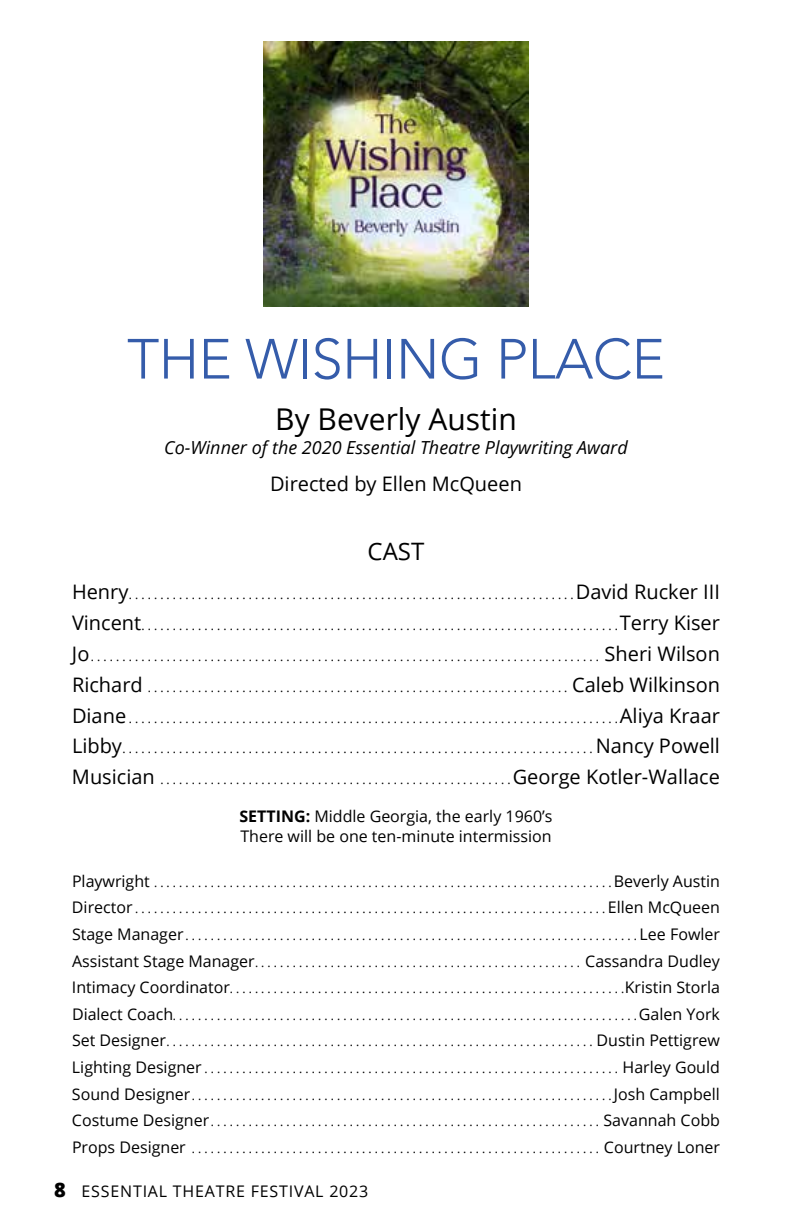
<style>
.page{position:relative;width:792px;height:1224px;background:#fff}
.page>*{position:absolute;margin:0;border:0;box-sizing:border-box;transform-origin:0 0}
.t1{font:300 56px "Avenir";letter-spacing:-.01em;color:#355caa}
.t2{font:30px "Open Sans";color:#000}
.t3{font:24px "Open Sans";color:#000}
.t4{font:20px "Open Sans";color:#000}
.t5{font:italic 18px "Open Sans";color:#000}
.t6{font:16px/20px "Open Sans";color:#000}
.t7{font:16px "Open Sans";letter-spacing:.05em;color:#000}
.t8{font:12px "Open Sans";color:#000}
.s1{font-size:20px}
.s2{font-weight:700}
.s3{font-size:16px}
.s4{font-weight:800;font-size:20px}
</style>
<div class="page">
<img style="left:264px;top:41px;width:264px;height:265px">
<h1 class="t1" style="left:127px;top:326px;width:539px">THE WISHING PLACE</h1>
<h2 class="t2" style="left:275px;top:398px;width:243px">By Beverly Austin</h2>
<h3 class="t5" style="left:164px;top:435px;width:465px">Co-Winner of the 2020 Essential Theatre Playwriting Award</h3>
<h3 class="t4" style="left:270px;top:470px;width:253px">Directed by Ellen McQueen</h3>
<h3 class="t3" style="left:368px;top:534px;width:58px">CAST</h3>
<p class="t8" style="left:72px;top:587px;width:650px"><span class="s1">Henry</span> . . . . . . . . . . . . . . . . . . . . . . . . . . . . . . . . . . . . . . . . . . . . . . . . . . . . . . . . . . . . . . . . . . . . . . <span class="s1">David Rucker III</span></p>
<p class="t8" style="left:72px;top:618px;width:649px"><span class="s1">Vincent</span> . . . . . . . . . . . . . . . . . . . . . . . . . . . . . . . . . . . . . . . . . . . . . . . . . . . . . . . . . . . . . . . . . . . . . . . . . . . <span class="s1">Terry Kiser</span></p>
<p class="t8" style="left:72px;top:648px;width:650px"><span class="s1">Jo</span> . . . . . . . . . . . . . . . . . . . . . . . . . . . . . . . . . . . . . . . . . . . . . . . . . . . . . . . . . . . . . . . . . . . . . . . . . . . . . . . . . <span class="s1">Sheri Wilson</span></p>
<p class="t8" style="left:72px;top:679px;width:650px"><span class="s1">Richard</span> . . . . . . . . . . . . . . . . . . . . . . . . . . . . . . . . . . . . . . . . . . . . . . . . . . . . . . . . . . . . . . . . . . . <span class="s1">Caleb Wilkinson</span></p>
<p class="t8" style="left:72px;top:710px;width:649px"><span class="s1">Diane</span> . . . . . . . . . . . . . . . . . . . . . . . . . . . . . . . . . . . . . . . . . . . . . . . . . . . . . . . . . . . . . . . . . . . . . . . . . . . . . <span class="s1">Aliya Kraar</span></p>
<p class="t8" style="left:72px;top:741px;width:650px"><span class="s1">Libby</span> . . . . . . . . . . . . . . . . . . . . . . . . . . . . . . . . . . . . . . . . . . . . . . . . . . . . . . . . . . . . . . . . . . . . . . . . . . . <span class="s1">Nancy Powell</span></p>
<p class="t8" style="left:72px;top:772px;width:650px"><span class="s1">Musician</span> . . . . . . . . . . . . . . . . . . . . . . . . . . . . . . . . . . . . . . . . . . . . . . . . . . . . . . . <span class="s1">George Kotler-Wallace</span></p>
<h3 class="t6" style="left:239px;top:806px;width:315px"><span class="s2">SETTING:</span> Middle Georgia, the early 1960’s<br>There will be one ten-minute intermission</h3>
<p class="t8" style="left:72px;top:874px;width:650px"><span class="s3">Playwright</span> . . . . . . . . . . . . . . . . . . . . . . . . . . . . . . . . . . . . . . . . . . . . . . . . . . . . . . . . . . . . . . . . . . . . . . . . <span class="s3">Beverly Austin</span></p>
<p class="t8" style="left:72px;top:901px;width:650px"><span class="s3">Director</span> . . . . . . . . . . . . . . . . . . . . . . . . . . . . . . . . . . . . . . . . . . . . . . . . . . . . . . . . . . . . . . . . . . . . . . . . . . <span class="s3">Ellen McQueen</span></p>
<p class="t8" style="left:72px;top:927px;width:649px"><span class="s3">Stage Manager</span> . . . . . . . . . . . . . . . . . . . . . . . . . . . . . . . . . . . . . . . . . . . . . . . . . . . . . . . . . . . . . . . . . . . . . . . <span class="s3">Lee Fowler</span></p>
<p class="t8" style="left:72px;top:954px;width:650px"><span class="s3">Assistant Stage Manager</span> . . . . . . . . . . . . . . . . . . . . . . . . . . . . . . . . . . . . . . . . . . . . . . . . . . . . <span class="s3">Cassandra Dudley</span></p>
<p class="t8" style="left:72px;top:981px;width:650px"><span class="s3">Intimacy Coordinator</span>...............................................................<span class="s3">Kristin Storla</span></p>
<p class="t8" style="left:72px;top:1007px;width:649px"><span class="s3">Dialect Coach</span>..........................................................................<span class="s3">Galen York</span></p>
<p class="t8" style="left:72px;top:1034px;width:650px"><span class="s3">Set Designer</span> . . . . . . . . . . . . . . . . . . . . . . . . . . . . . . . . . . . . . . . . . . . . . . . . . . . . . . . . . . . . . . . . . . . . <span class="s3">Dustin Pettigrew</span></p>
<p class="t8" style="left:72px;top:1060px;width:650px"><span class="s3">Lighting Designer</span> . . . . . . . . . . . . . . . . . . . . . . . . . . . . . . . . . . . . . . . . . . . . . . . . . . . . . . . . . . . . . . . . . . <span class="s3">Harley Gould</span></p>
<p class="t8" style="left:72px;top:1087px;width:650px"><span class="s3">Sound Designer</span> . . . . . . . . . . . . . . . . . . . . . . . . . . . . . . . . . . . . . . . . . . . . . . . . . . . . . . . . . . . . . . . . . . <span class="s3">Josh Campbell</span></p>
<p class="t8" style="left:72px;top:1114px;width:650px"><span class="s3">Costume Designer</span> . . . . . . . . . . . . . . . . . . . . . . . . . . . . . . . . . . . . . . . . . . . . . . . . . . . . . . . . . . . . . . <span class="s3">Savannah Cobb</span></p>
<p class="t8" style="left:72px;top:1140px;width:650px"><span class="s3">Props Designer</span> . . . . . . . . . . . . . . . . . . . . . . . . . . . . . . . . . . . . . . . . . . . . . . . . . . . . . . . . . . . . . . . . . <span class="s3">Courtney Loner</span></p>
<h3 class="t7" style="left:54px;top:1180px;width:316px"><span class="s4">8</span> ESSENTIAL THEATRE FESTIVAL 2023</h3>
</div>
